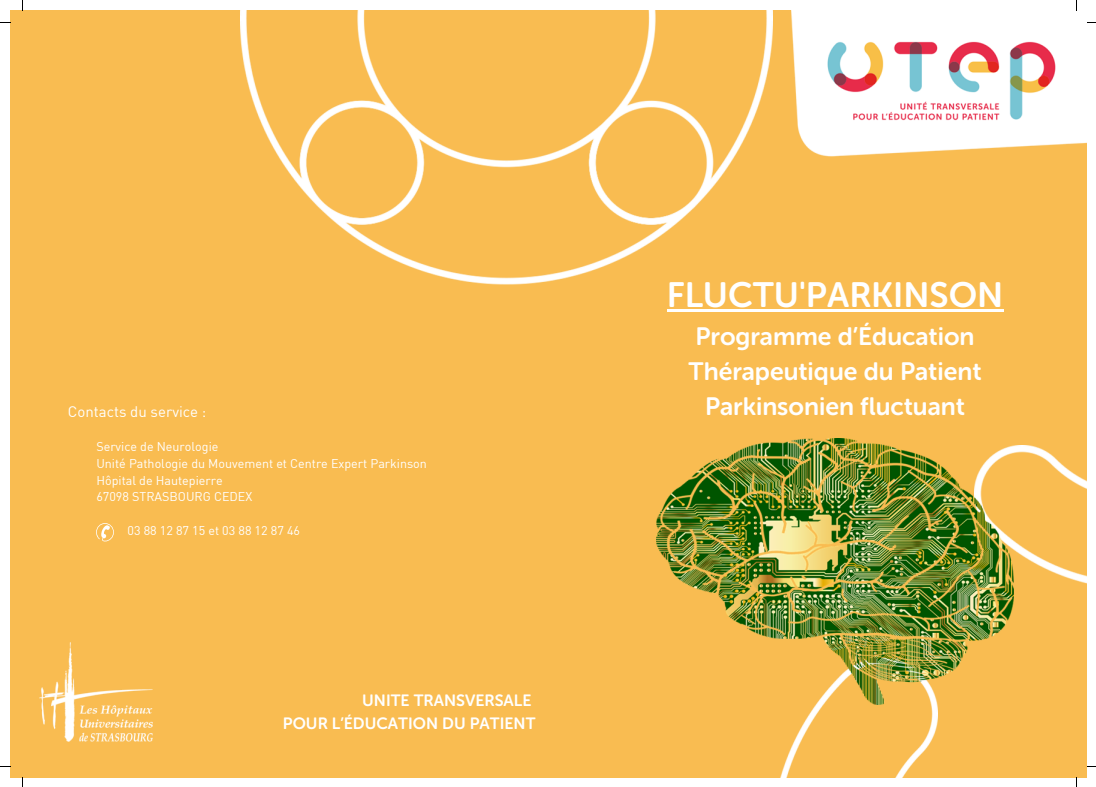
<style>
.page{position:relative;width:1096px;height:787px;background:#fff}
.page>*{position:absolute;margin:0;border:0;box-sizing:border-box;transform-origin:0 0}
.t1{font:35px "Museo Sans Rounded 700";color:#fff}
.t2{font:25px/34.8px "Museo Sans Rounded 700";color:#fff}
.t3{font:16.25px "Museo Sans Rounded 700";color:#fff}
.t4{font:15px "DIN";color:#fff}
.t5{font:12.5px "DIN";color:#fff}
</style>
<div class="page">
<div style="left:10px;top:10px;width:1076px;height:768px;background:#f9bc51"></div>
<img style="left:791px;top:10px;width:295px;height:147px">
<img style="left:1013px;top:446px;width:73px;height:142px">
<img style="left:780px;top:704px;width:157px;height:74px">
<img style="left:240px;top:10px;width:532px;height:275px">
<img style="left:39px;top:642px;width:114px;height:99px">
<svg style="left:96px;top:523px;width:18px;height:18px"></svg>
<img style="left:656px;top:439px;width:357px;height:265px">
<hr style="left:666px;top:309px;width:337px;height:2px;background:#fff">
<p class="t4" style="left:68px;top:403px;width:140px">Contacts du service :</p>
<p class="t5" style="left:96px;top:438px;width:124px">Service de Neurologie</p>
<p class="t5" style="left:96px;top:455px;width:332px">Unité Pathologie du Mouvement et Centre Expert Parkinson</p>
<p class="t5" style="left:96px;top:472px;width:128px">Hôpital de Hautepierre</p>
<p class="t5" style="left:96px;top:489px;width:157px">67098 STRASBOURG CEDEX</p>
<p class="t5" style="left:127px;top:523px;width:174px">03 88 12 87 15 et 03 88 12 87 46</p>
<p class="t3" style="left:362px;top:691px;width:171px">UNITE TRANSVERSALE</p>
<p class="t3" style="left:283px;top:713px;width:254px">POUR L’ÉDUCATION DU PATIENT</p>
<p class="t1" style="left:666px;top:274px;width:338px">FLUCTU'PARKINSON</p>
<p class="t2" style="left:688px;top:319px;width:294px">Programme d’Éducation<br>Thérapeutique du Patient</p>
<p class="t2" style="left:705px;top:389px;width:261px">Parkinsonien fluctuant</p>
</div>
